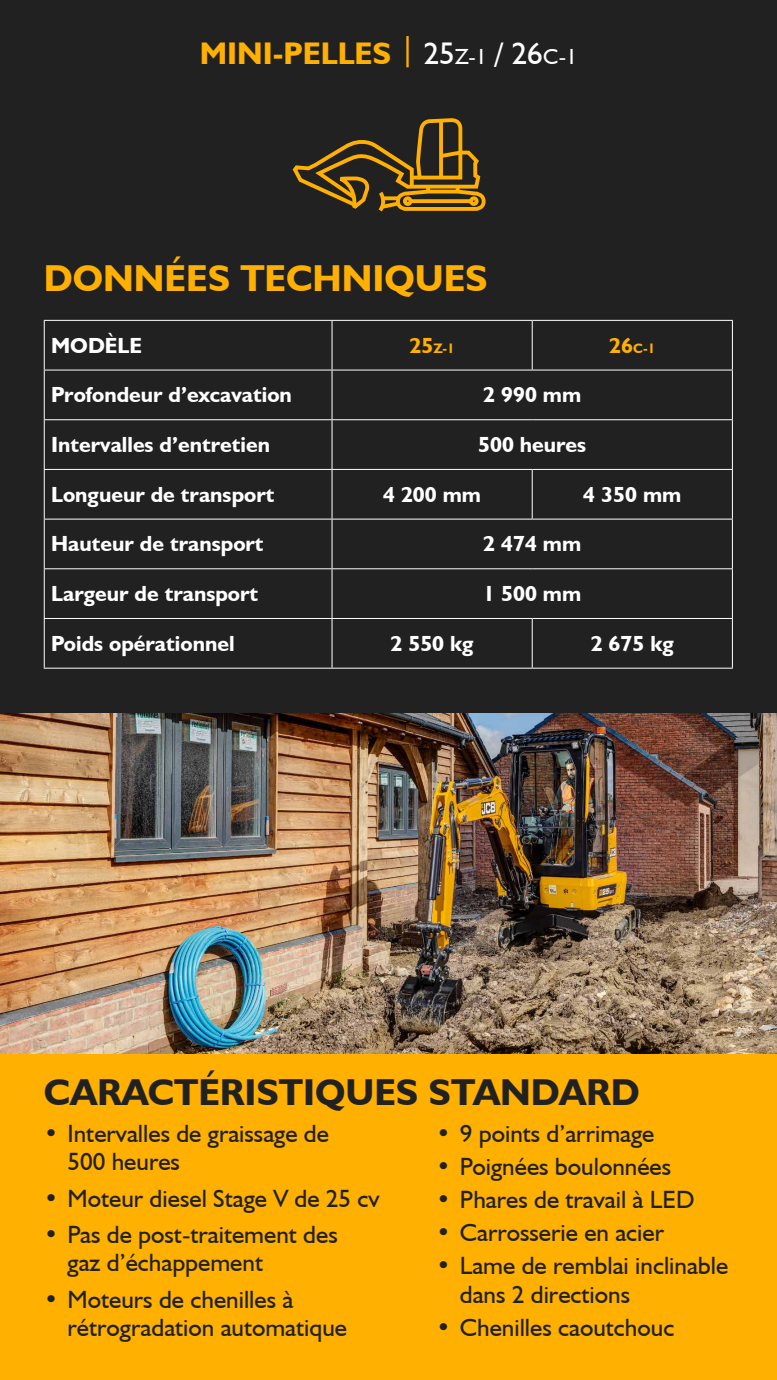
<style>
.page{position:relative;width:777px;height:1380px;background:#fff}
.page>*{position:absolute;margin:0;border:0;box-sizing:border-box;transform-origin:0 0}
.t1{font:700 37.5px "JCB Euro";color:#212121}
.t2{font:700 37.5px "JCB Euro";color:#ffb000}
.t3{font:700 31.25px "JCB Euro";color:#ffb000}
.t4{font:25px/28.8px "JCB Euro Roman";color:#212121}
.t5{font:700 21.88px "JCB Euro";color:#fff}
.t6{font:700 13.75px "JCB Euro";color:#ffb000}
.s1{font-family:"JCB Euro Roman";font-weight:400}
.s2{font-family:"JCB Euro Roman";font-weight:400;color:#fff}
.s3{font-family:"JCB Euro Roman";font-weight:400;font-size:21.88px;color:#fff}
.s4{font-size:21.88px}
</style>
<div class="page">
<div style="left:0;top:0;width:776px;height:1380px;background:#212121"></div>
<div style="left:0;top:806px;width:776px;height:574px;background:#ffb000"></div>
<img style="left:0;top:714px;width:776px;height:340px">
<div style="left:396px;top:192px;width:89px;height:19px;border:4px solid #ffb000;border-radius:8px"></div>
<svg style="left:292px;top:118px;width:190px;height:94px"></svg>
<hr style="left:44px;top:320px;width:288px;height:1px;background:#fff">
<hr style="left:44px;top:321px;width:1px;height:49px;background:#fff">
<hr style="left:332px;top:320px;width:200px;height:1px;background:#fff">
<hr style="left:331px;top:321px;width:1px;height:49px;background:#fff">
<hr style="left:532px;top:320px;width:200px;height:1px;background:#fff">
<hr style="left:531px;top:321px;width:1px;height:49px;background:#fff">
<hr style="left:731px;top:321px;width:1px;height:49px;background:#fff">
<hr style="left:44px;top:370px;width:288px;height:1px;background:#fff">
<hr style="left:44px;top:371px;width:1px;height:48px;background:#fff">
<hr style="left:332px;top:370px;width:200px;height:1px;background:#fff">
<hr style="left:331px;top:371px;width:1px;height:48px;background:#fff">
<hr style="left:532px;top:370px;width:200px;height:1px;background:#fff">
<hr style="left:731px;top:371px;width:1px;height:48px;background:#fff">
<hr style="left:44px;top:419px;width:288px;height:1px;background:#fff">
<hr style="left:44px;top:420px;width:1px;height:49px;background:#fff">
<hr style="left:332px;top:419px;width:200px;height:1px;background:#fff">
<hr style="left:331px;top:420px;width:1px;height:49px;background:#fff">
<hr style="left:532px;top:419px;width:200px;height:1px;background:#fff">
<hr style="left:731px;top:420px;width:1px;height:49px;background:#fff">
<hr style="left:44px;top:469px;width:288px;height:1px;background:#fff">
<hr style="left:44px;top:470px;width:1px;height:49px;background:#fff">
<hr style="left:332px;top:469px;width:200px;height:1px;background:#fff">
<hr style="left:331px;top:470px;width:1px;height:49px;background:#fff">
<hr style="left:532px;top:469px;width:200px;height:1px;background:#fff">
<hr style="left:531px;top:470px;width:1px;height:49px;background:#fff">
<hr style="left:731px;top:470px;width:1px;height:49px;background:#fff">
<hr style="left:44px;top:519px;width:288px;height:1px;background:#fff">
<hr style="left:44px;top:520px;width:1px;height:48px;background:#fff">
<hr style="left:332px;top:519px;width:200px;height:1px;background:#fff">
<hr style="left:331px;top:520px;width:1px;height:48px;background:#fff">
<hr style="left:532px;top:519px;width:200px;height:1px;background:#fff">
<hr style="left:731px;top:520px;width:1px;height:48px;background:#fff">
<hr style="left:44px;top:568px;width:288px;height:1px;background:#fff">
<hr style="left:44px;top:569px;width:1px;height:49px;background:#fff">
<hr style="left:332px;top:568px;width:200px;height:1px;background:#fff">
<hr style="left:331px;top:569px;width:1px;height:49px;background:#fff">
<hr style="left:532px;top:568px;width:200px;height:1px;background:#fff">
<hr style="left:731px;top:569px;width:1px;height:49px;background:#fff">
<hr style="left:44px;top:618px;width:288px;height:1px;background:#fff">
<hr style="left:44px;top:619px;width:1px;height:49px;background:#fff">
<hr style="left:332px;top:618px;width:200px;height:1px;background:#fff">
<hr style="left:331px;top:619px;width:1px;height:49px;background:#fff">
<hr style="left:532px;top:618px;width:200px;height:1px;background:#fff">
<hr style="left:531px;top:619px;width:1px;height:49px;background:#fff">
<hr style="left:731px;top:619px;width:1px;height:49px;background:#fff">
<hr style="left:44px;top:668px;width:288px;height:1px;background:#fff">
<hr style="left:332px;top:668px;width:200px;height:1px;background:#fff">
<hr style="left:532px;top:668px;width:200px;height:1px;background:#fff">
<p class="t3" style="left:200px;top:34px;width:379px">MINI‑PELLES <span class="s1">|</span> <span class="s2">25</span><span class="s3">Z‑1</span> <span class="s2">/ 26</span><span class="s3">C‑1</span></p>
<h1 class="t2" style="left:44px;top:255px;width:445px">DONNÉES TECHNIQUES</h1>
<p class="t5" style="left:51px;top:332px;width:92px">MODÈLE</p>
<p class="t6" style="left:409px;top:339px;width:47px"><span class="s4">25</span>Z‑1</p>
<p class="t6" style="left:609px;top:339px;width:47px"><span class="s4">26</span>C‑1</p>
<p class="t5" style="left:51px;top:381px;width:242px">Profondeur d’excavation</p>
<p class="t5" style="left:483px;top:381px;width:99px">2 990 mm</p>
<p class="t5" style="left:51px;top:431px;width:220px">Intervalles d’entretien</p>
<p class="t5" style="left:478px;top:431px;width:110px">500 heures</p>
<p class="t5" style="left:51px;top:481px;width:225px">Longueur de transport</p>
<p class="t5" style="left:383px;top:481px;width:99px">4 200 mm</p>
<p class="t5" style="left:583px;top:481px;width:99px">4 350 mm</p>
<p class="t5" style="left:51px;top:530px;width:214px">Hauteur de transport</p>
<p class="t5" style="left:483px;top:530px;width:99px">2 474 mm</p>
<p class="t5" style="left:51px;top:580px;width:208px">Largeur de transport</p>
<p class="t5" style="left:483px;top:580px;width:99px">1 500 mm</p>
<p class="t5" style="left:51px;top:630px;width:185px">Poids opérationnel</p>
<p class="t5" style="left:390px;top:630px;width:85px">2 550 kg</p>
<p class="t5" style="left:590px;top:630px;width:85px">2 675 kg</p>
<h1 class="t1" style="left:44px;top:1069px;width:597px">CARACTÉRISTIQUES STANDARD</h1>
<p class="t4" style="left:68px;top:1118px;width:263px;text-indent:-24px">• Intervalles de graissage de<br>500 heures</p>
<p class="t4" style="left:44px;top:1183px;width:337px">• Moteur diesel Stage V de 25 cv</p>
<p class="t4" style="left:68px;top:1219px;width:271px;text-indent:-24px">• Pas de post-traitement des gaz d’échappement</p>
<p class="t4" style="left:68px;top:1284px;width:281px;text-indent:-24px">• Moteurs de chenilles à rétrogradation automatique</p>
<p class="t4" style="left:436px;top:1118px;width:220px">• 9 points d’arrimage</p>
<p class="t4" style="left:436px;top:1151px;width:236px">• Poignées boulonnées</p>
<p class="t4" style="left:436px;top:1185px;width:260px">• Phares de travail à LED</p>
<p class="t4" style="left:436px;top:1218px;width:229px">• Carrosserie en acier</p>
<p class="t4" style="left:459px;top:1251px;width:270px;text-indent:-24px">• Lame de remblai inclinable dans 2 directions</p>
<p class="t4" style="left:436px;top:1313px;width:240px">• Chenilles caoutchouc</p>
</div>
